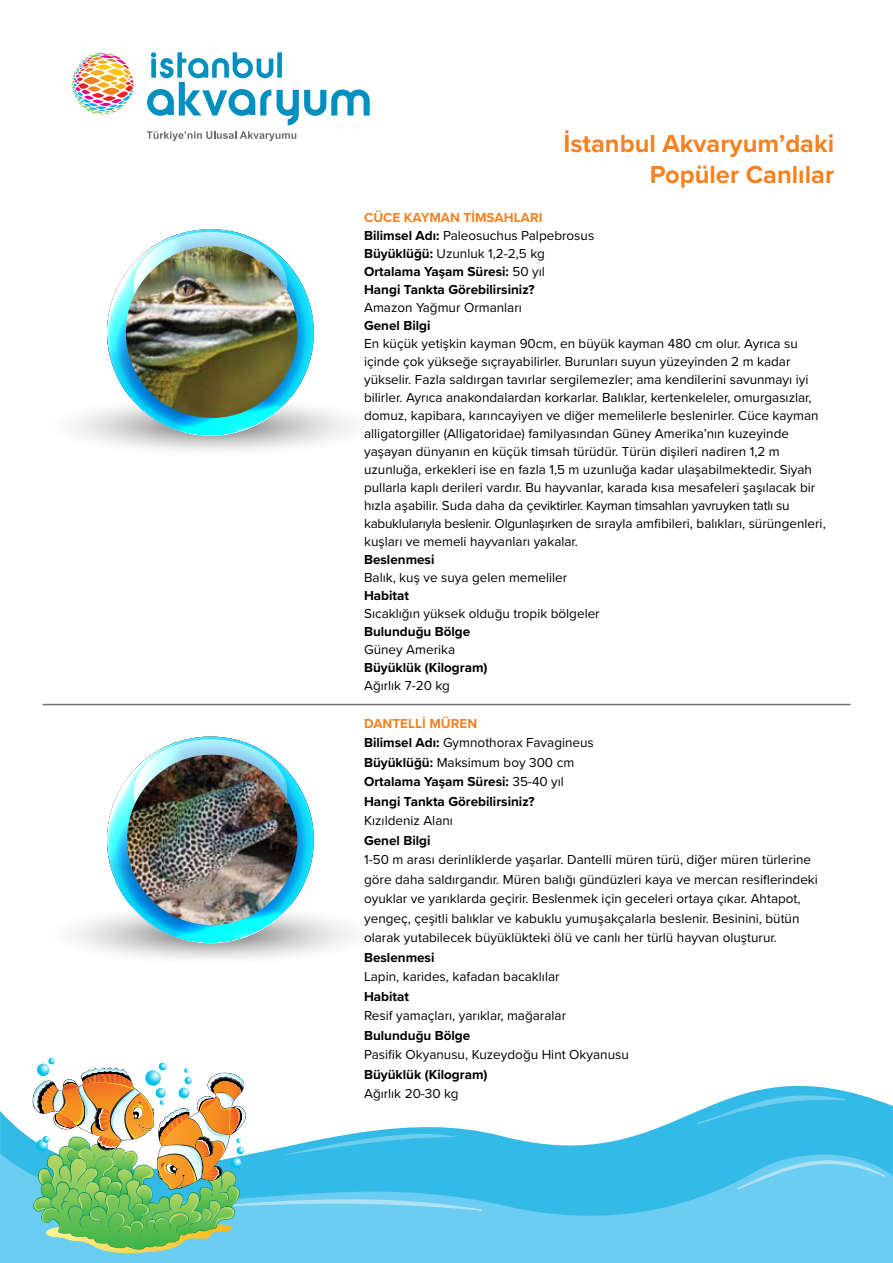
<style>
.page{position:relative;width:893px;height:1263px;background:#fff}
.page>*{position:absolute;margin:0;border:0;box-sizing:border-box;transform-origin:0 0}
.t1{font:700 25.5px/30.6px "Proxima Nova";color:#f58220;text-align:right}
.t2{font:13.5px/18px "Proxima Nova";color:#000}
.t3{font:700 13.5px/18px "Proxima Nova";color:#000}
.s1{color:#f58220}
.s2{font-weight:400}
</style>
<div class="page">
<svg style="left:37px;top:902px;width:351px;height:64px"></svg>
<svg style="left:37px;top:394px;width:351px;height:63px"></svg>
<svg style="left:107px;top:229px;width:207px;height:207px"></svg>
<svg style="left:107px;top:736px;width:207px;height:207px"></svg>
<svg style="left:0;top:1057px;width:893px;height:87px"></svg>
<svg style="left:0;top:1144px;width:893px;height:119px;background:#59c6ee"></svg>
<svg style="left:696px;top:1087px;width:169px;height:38px;background:#58c6ea"></svg>
<svg style="left:736px;top:1146px;width:157px;height:44px;background:#5bc7ee"></svg>
<svg style="left:32px;top:1058px;width:486px;height:196px"></svg>
<hr style="left:43px;top:704px;width:807px;height:1px;background:#707272">
<img style="left:126px;top:246px;width:172px;height:172px;border-radius:86px">
<img style="left:127px;top:755px;width:170px;height:170px;border-radius:85px">
<svg style="left:72px;top:53px;width:62px;height:62px"></svg>
<svg style="left:147px;top:52px;width:223px;height:73px"></svg>
<svg style="left:147px;top:131px;width:149px;height:10px"></svg>
<h1 class="t1" style="left:563px;top:128px;width:272px">İstanbul Akvaryum’daki<br>Popüler Canlılar</h1>
<p class="t3" style="left:364px;top:208px;width:232px"><span class="s1">CÜCE KAYMAN TİMSAHLARI<br></span>Bilimsel Adı: <span class="s2">Paleosuchus Palpebrosus<br></span>Büyüklüğü: <span class="s2">Uzunluk 1,2-2,5 kg<br></span>Ortalama Yaşam Süresi: <span class="s2">50 yıl<br></span>Hangi Tankta Görebilirsiniz?</p>
<p class="t2" style="left:364px;top:298px;width:159px">Amazon Yağmur Ormanları</p>
<p class="t3" style="left:364px;top:316px;width:68px">Genel Bilgi</p>
<p class="t2" style="left:364px;top:334px;width:463px">En küçük yetişkin kayman 90cm, en büyük kayman 480 cm olur. Ayrıca su içinde çok yükseğe sıçrayabilirler. Burunları suyun yüzeyinden 2 m kadar yükselir. Fazla saldırgan tavırlar sergilemezler; ama kendilerini savunmayı iyi bilirler. Ayrıca anakondalardan korkarlar. Balıklar, kertenkeleler, omurgasızlar, domuz, kapibara, karıncayiyen ve diğer memelilerle beslenirler. Cüce kayman alligatorgiller (Alligatoridae) familyasından Güney Amerika’nın kuzeyinde yaşayan dünyanın en küçük timsah türüdür. Türün dişileri nadiren 1,2 m uzunluğa, erkekleri ise en fazla 1,5 m uzunluğa kadar ulaşabilmektedir. Siyah pullarla kaplı derileri vardır. Bu hayvanlar, karada kısa mesafeleri şaşılacak bir hızla aşabilir. Suda daha da çeviktirler. Kayman timsahları yavruyken tatlı su kabuklularıyla beslenir. Olgunlaşırken de sırayla amfibileri, balıkları, sürüngenleri, kuşları ve memeli hayvanları yakalar.</p>
<p class="t3" style="left:364px;top:550px;width:72px">Beslenmesi</p>
<p class="t2" style="left:364px;top:568px;width:205px">Balık, kuş ve suya gelen memeliler</p>
<p class="t3" style="left:364px;top:586px;width:46px">Habitat</p>
<p class="t2" style="left:364px;top:604px;width:237px">Sıcaklığın yüksek olduğu tropik bölgeler</p>
<p class="t3" style="left:364px;top:622px;width:108px">Bulunduğu Bölge</p>
<p class="t2" style="left:364px;top:640px;width:93px">Güney Amerika</p>
<p class="t3" style="left:364px;top:658px;width:125px">Büyüklük (Kilogram)</p>
<p class="t2" style="left:364px;top:676px;width:87px">Ağırlık 7-20 kg</p>
<p class="t3" style="left:364px;top:713px;width:231px;line-height:19.5px"><span class="s1">DANTELLİ MÜREN<br></span>Bilimsel Adı: <span class="s2">Gymnothorax Favagineus<br></span>Büyüklüğü: <span class="s2">Maksimum boy 300 cm<br></span>Ortalama Yaşam Süresi: <span class="s2">35-40 yıl<br></span>Hangi Tankta Görebilirsiniz?</p>
<p class="t2" style="left:364px;top:811px;width:90px">Kızıldeniz Alanı</p>
<p class="t3" style="left:364px;top:831px;width:68px">Genel Bilgi</p>
<p class="t2" style="left:364px;top:849px;width:455px;line-height:19.5px">1-50 m arası derinliklerde yaşarlar. Dantelli müren türü, diğer müren türlerine göre daha saldırgandır. Müren balığı gündüzleri kaya ve mercan resiflerindeki oyuklar ve yarıklarda geçirir. Beslenmek için geceleri ortaya çıkar. Ahtapot, yengeç, çeşitli balıklar ve kabuklu yumuşakçalarla beslenir. Besinini, bütün olarak yutabilecek büyüklükteki ölü ve canlı her türlü hayvan oluşturur.</p>
<p class="t3" style="left:364px;top:948px;width:72px">Beslenmesi</p>
<p class="t2" style="left:364px;top:967px;width:197px">Lapin, karides, kafadan bacaklılar</p>
<p class="t3" style="left:364px;top:987px;width:46px">Habitat</p>
<p class="t2" style="left:364px;top:1006px;width:203px">Resif yamaçları, yarıklar, mağaralar</p>
<p class="t3" style="left:364px;top:1026px;width:108px">Bulunduğu Bölge</p>
<p class="t2" style="left:364px;top:1045px;width:266px">Pasifik Okyanusu, Kuzeydoğu Hint Okyanusu</p>
<p class="t3" style="left:364px;top:1065px;width:125px">Büyüklük (Kilogram)</p>
<p class="t2" style="left:364px;top:1084px;width:96px">Ağırlık 20-30 kg</p>
</div>
